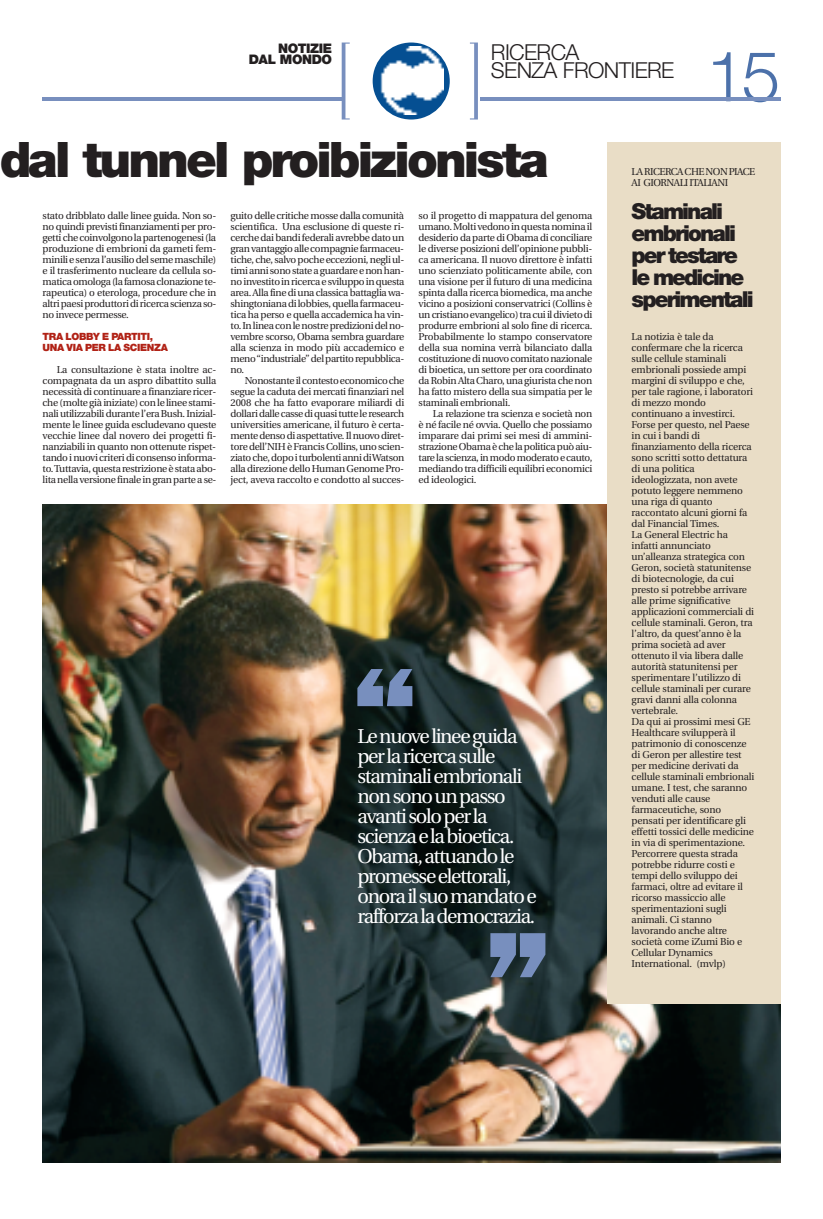
<style>
.page{position:relative;width:823px;height:1219px;background:#fff}
.page>*{position:absolute;margin:0;border:0;box-sizing:border-box;transform-origin:0 0}
.t1{font:300 70px "Helvetica Neue";color:#4c71aa}
.t2{font:900 49px "Helvetica Neue";letter-spacing:-.06em;color:#231f20}
.t3{font:900 22px/22px "Helvetica Neue";letter-spacing:-.085em;color:#231f20}
.t4{font:300 22px/18px "Helvetica Neue";letter-spacing:-.03em;color:#231f20}
.t5{font:20px/20px "Utopia";letter-spacing:-.065em;color:#fff}
.t6{font:900 13.2px/10.8px "Helvetica Neue";letter-spacing:-.035em;color:#231f20;text-align:right}
.t7{font:10px/11px "Utopia";letter-spacing:-.015em;color:#231f20;text-align:justify}
.t8{font:10px/11px "Utopia";letter-spacing:-.05em;color:#231f20}
.t9{font:900 10px/11px "Helvetica Neue";letter-spacing:-.035em;color:#b12216}
</style>
<div class="page">
<hr style="left:479px;top:98px;width:301px;height:3px;background:#788fbe">
<hr style="left:43px;top:98px;width:300px;height:3px;background:#788fbe">
<svg style="left:341px;top:43px;width:8px;height:77px"></svg>
<svg style="left:470px;top:43px;width:7px;height:77px"></svg>
<svg style="left:372px;top:43px;width:77px;height:77px"></svg>
<img style="left:379px;top:47px;width:64px;height:67px">
<img style="left:43px;top:505px;width:737px;height:657px">
<div style="left:606px;top:142px;width:174px;height:861px;background:#e9ddc6"></div>
<svg style="left:357px;top:669px;width:55px;height:37px;background:#596e8e"></svg>
<svg style="left:490px;top:933px;width:55px;height:44px;background:#5d7294"></svg>
<h3 class="t6" style="left:248px;top:44px;width:85px">NOTIZIE<br>DAL MONDO</h3>
<h1 class="t1" style="left:706px;top:51px;width:75px">15</h1>
<h3 class="t4" style="left:490px;top:45px;width:185px">RICERCA<br>SENZA FRONTIERE</h3>
<h2 class="t2" style="left:-1px;top:142px;width:550px">dal tunnel proibizionista</h2>
<p class="t7" style="left:43px;top:210px;width:175px">stato dribblato dalle linee guida. Non so&shy;no quindi previsti finanziamenti per pro&shy;getti che coinvolgono la partenogenesi (la produzione di embrioni da gameti fem&shy;minili e senza l’ausilio del seme maschile) e il trasferimento nucleare da cellula so&shy;matica omologa (la famosa clonazione te&shy;rapeutica) o eterologa, procedure che in altri paesi produttori di ricerca scienza so&shy;no invece permesse.</p>
<p class="t9" style="left:43px;top:331px;width:127px">TRA LOBBY E PARTITI,<br>UNA VIA PER LA SCIENZA</p>
<p class="t7" style="left:43px;top:364px;width:175px;text-indent:14px">La consultazione è stata inoltre ac&shy;compagnata da un aspro dibattito sulla necessità di continuare a finanziare ricer&shy;che (molte già iniziate) con le linee stami&shy;nali utilizzabili durante l’era Bush. Inizial&shy;mente le linee guida escludevano queste vecchie linee dal novero dei progetti fi&shy;nanziabili in quanto non ottenute rispet&shy;tando i nuovi criteri di consenso informa&shy;to. Tuttavia, questa restrizione è stata abo&shy;lita nella versione finale in gran parte a se-</p>
<p class="t7" style="left:230px;top:210px;width:175px">guito delle critiche mosse dalla comunità scientifica. Una esclusione di queste ri&shy;cerche dai bandi federali avrebbe dato un gran vantaggio alle compagnie farmaceu&shy;tiche, che, salvo poche eccezioni, negli ul&shy;timi anni sono state a guardare e non han&shy;no investito in ricerca e sviluppo in questa area. Alla fine di una classica battaglia wa&shy;shingtoniana di lobbies, quella farmaceu&shy;tica ha perso e quella accademica ha vin&shy;to. In linea con le nostre predizioni del no&shy;vembre scorso, Obama sembra guardare alla scienza in modo più accademico e meno “industriale” del partito repubblica&shy;no.</p>
<p class="t7" style="left:230px;top:375px;width:175px;text-indent:14px">Nonostante il contesto economico che segue la caduta dei mercati finanziari nel 2008 che ha fatto evaporare miliardi di dollari dalle casse di quasi tutte le research universities americane, il futuro è certa&shy;mente denso di aspettative. Il nuovo diret&shy;tore dell’NIH è Francis Collins, uno scien&shy;ziato che, dopo i turbolenti anni di Watson alla direzione dello Human Genome Pro&shy;ject, aveva raccolto e condotto al succes-</p>
<p class="t7" style="left:418px;top:210px;width:175px">so il progetto di mappatura del genoma umano. Molti vedono in questa nomina il desiderio da parte di Obama di conciliare le diverse posizioni dell’opinione pubbli&shy;ca americana. Il nuovo direttore è infatti uno scienziato politicamente abile, con una visione per il futuro di una medicina spinta dalla ricerca biomedica, ma anche vicino a posizioni conservatrici (Collins è un cristiano evangelico) tra cui il divieto di produrre embrioni al solo fine di ricerca.<br>Probabilmente lo stampo conservatore della sua nomina verrà bilanciato dalla costituzione di nuovo comitato nazionale di bioetica, un settore per ora coordinato da Robin Alta Charo, una giurista che non ha fatto mistero della sua simpatia per le staminali embrionali.</p>
<p class="t7" style="left:418px;top:408px;width:175px;text-indent:14px">La relazione tra scienza e società non è né facile né ovvia. Quello che possiamo imparare dai primi sei mesi di ammini&shy;strazione Obama è che la politica può aiu&shy;tare la scienza, in modo moderato e cauto, mediando tra difficili equilibri economici ed ideologici.</p>
<h3 class="t5" style="left:357px;top:728px;width:181px">Le nuove linee guida per la ricerca sulle staminali embrionali non sono un passo avanti solo per la scienza e la bioetica.<br>Obama, attuando le promesse elettorali, onora il suo mandato e rafforza la democrazia.</h3>
<p class="t8" style="left:631px;top:166px;width:125px">LA RICERCA CHE NON PIACE<br>AI GIORNALI ITALIANI</p>
<h3 class="t3" style="left:631px;top:202px;width:123px">Staminali embrionali per testare le medicine sperimentali</h3>
<p class="t7" style="left:631px;top:331px;width:124px;text-align:left">La notizia è tale da confermare che la ricerca sulle cellule staminali embrionali possiede ampi margini di sviluppo e che, per tale ragione, i laboratori di mezzo mondo continuano a investirci.<br>Forse per questo, nel Paese in cui i bandi di finanziamento della ricerca sono scritti sotto dettatura di una politica ideologizzata, non avete potuto leggere nemmeno una riga di quanto raccontato alcuni giorni fa dal Financial Times.<br>La General Electric ha infatti annunciato un’alleanza strategica con<br>Geron, società statunitense di biotecnologie, da cui presto si potrebbe arrivare alle prime significative applicazioni commerciali di cellule staminali. Geron, tra l’altro, da quest’anno è la prima società ad aver ottenuto il via libera dalle autorità statunitensi per sperimentare l’utilizzo di cellule staminali per curare gravi danni alla colonna vertebrale.<br>Da qui ai prossimi mesi GE<br>Healthcare svilupperà il patrimonio di conoscenze di Geron per allestire test per medicine derivati da cellule staminali embrionali umane. I test, che saranno venduti alle cause farmaceutiche, sono pensati per identificare gli effetti tossici delle medicine in via di sperimentazione.<br>Percorrere questa strada potrebbe ridurre costi e tempi dello sviluppo dei farmaci, oltre ad evitare il ricorso massiccio alle sperimentazioni sugli animali. Ci stanno lavorando anche altre società come iZumi Bio e<br>Cellular Dynamics<br>International. (mvlp)</p>
</div>
